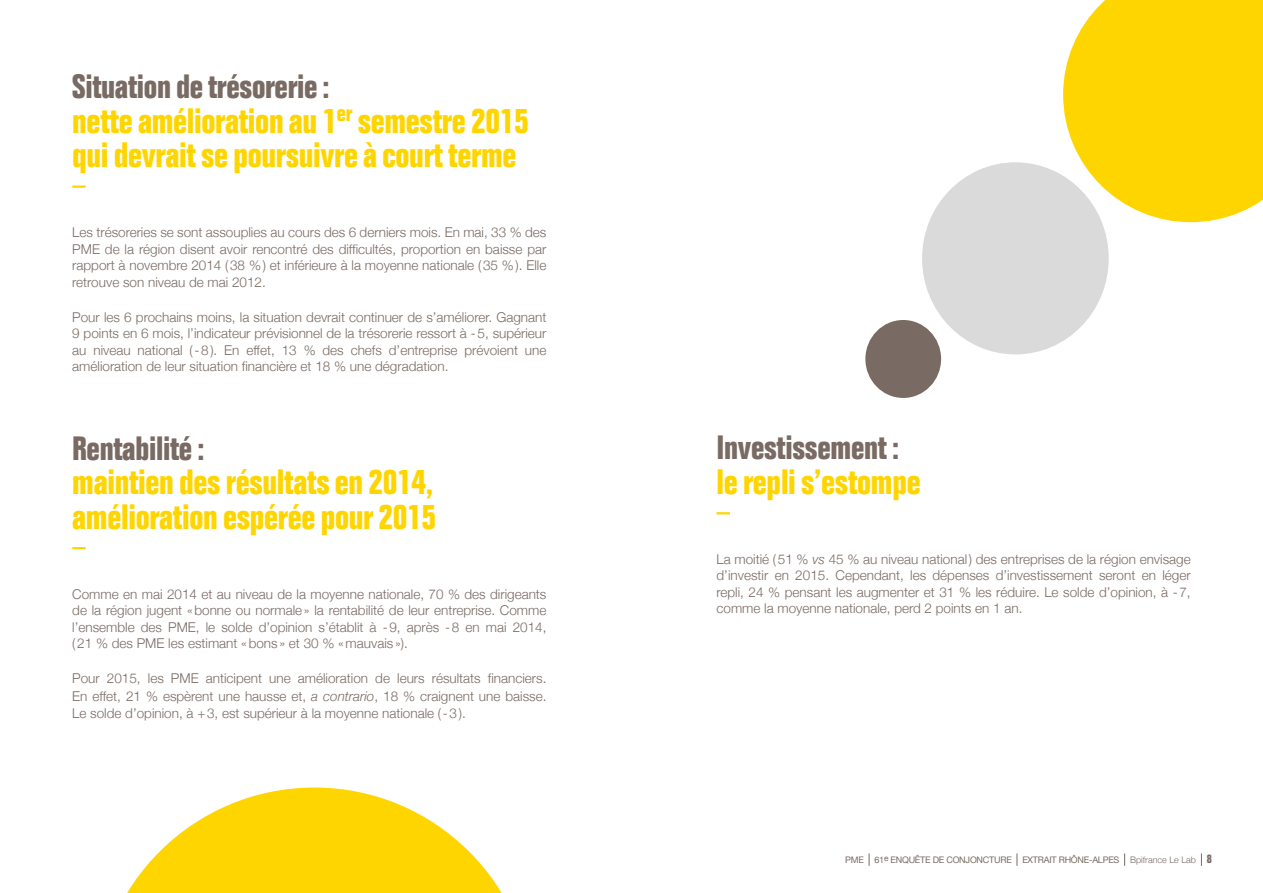
<style>
.page{position:relative;width:1263px;height:893px;background:#fff}
.page>*{position:absolute;margin:0;border:0;box-sizing:border-box;transform-origin:0 0}
.t1{font:700 condensed 34.5px/34.5px "Folio";letter-spacing:-.01em;color:#ffd500}
.t2{font:700 condensed 33px "Folio";letter-spacing:-.01em;color:#796a63}
.t3{font:300 13.5px/16.5px "Helvetica Neue";color:#796a63;text-align:justify}
.t4{font:9px "Helvetica Neue";letter-spacing:-.025em;color:#796a63}
.s1{font-style:italic}
.s2{font-weight:300}
.s3{font-family:"Folio";font-weight:700;font-stretch:condensed;font-size:12px}
</style>
<div class="page">
<svg style="left:869px;top:853px;width:1px;height:13px"></svg>
<svg style="left:1016px;top:853px;width:1px;height:13px"></svg>
<svg style="left:1124px;top:853px;width:1px;height:13px"></svg>
<svg style="left:1201px;top:853px;width:1px;height:13px"></svg>
<hr style="left:72px;top:185px;width:14px;height:3px;background:#ffd500">
<svg style="left:72px;top:547px;width:14px;height:2px"></svg>
<svg style="left:716px;top:512px;width:14px;height:2px"></svg>
<svg style="left:1063px;top:0;width:200px;height:222px;background:#fed91d"></svg>
<svg style="left:127px;top:787px;width:375px;height:106px;fill:#ffd500"></svg>
<div style="left:922px;top:162px;width:187px;height:192px;background:#dadada;border-radius:50%"></div>
<div style="left:865px;top:320px;width:76px;height:78px;background:#796a63;border-radius:50%"></div>
<h2 class="t2" style="left:72px;top:68px;width:259px">Situation de trésorerie :</h2>
<h1 class="t1" style="left:72px;top:103px;width:458px">nette amélioration au 1<sup>er</sup> semestre 2015 qui devrait se poursuivre à court terme</h1>
<p class="t3" style="left:72px;top:223px;width:476px">Les trésoreries se sont assouplies au cours des 6 derniers mois. En mai, 33 % des PME de la région disent avoir rencontré des difficultés, proportion en baisse par rapport à novembre 2014 (38 %) et inférieure à la moyenne nationale (35 %). Elle retrouve son niveau de mai 2012.</p>
<p class="t3" style="left:72px;top:308px;width:476px">Pour les 6 prochains moins, la situation devrait continuer de s’améliorer. Gagnant 9 points en 6 mois, l’indicateur prévisionnel de la trésorerie ressort à -5, supérieur au niveau national (-8). En effet, 13 % des chefs d’entreprise prévoient une amélioration de leur situation financière et 18 % une dégradation.</p>
<h2 class="t2" style="left:72px;top:430px;width:134px">Rentabilité :</h2>
<h1 class="t1" style="left:72px;top:465px;width:365px">maintien des résultats en 2014, amélioration espérée pour 2015</h1>
<p class="t3" style="left:72px;top:585px;width:476px">Comme en mai 2014 et au niveau de la moyenne nationale, 70 % des dirigeants de la région jugent «bonne ou normale» la rentabilité de leur entreprise. Comme l’ensemble des PME, le solde d’opinion s’établit à -9, après -8 en mai 2014, (21 % des PME les estimant «bons » et 30 % «mauvais »).</p>
<p class="t3" style="left:72px;top:668px;width:476px;line-height:18px">Pour 2015, les PME anticipent une amélioration de leurs résultats financiers.<br>En effet, 21 % espèrent une hausse et, <span class="s1">a contrario</span>, 18 % craignent une baisse.</p>
<p class="t3" style="left:72px;top:704px;width:395px">Le solde d’opinion, à +3, est supérieur à la moyenne nationale (-3).</p>
<h2 class="t2" style="left:716px;top:429px;width:184px">Investissement :</h2>
<h1 class="t1" style="left:716px;top:465px;width:206px">le repli s’estompe</h1>
<p class="t3" style="left:716px;top:550px;width:476px">La moitié (51 % <span class="s1">vs</span> 45 % au niveau national ) des entreprises de la région envisage d’investir en 2015. Cependant, les dépenses d’investissement seront en léger repli, 24 % pensant les augmenter et 31 % les réduire. Le solde d’opinion, à -7, comme la moyenne nationale, perd 2 points en 1 an.</p>
<p class="t4" style="left:845px;top:853px;width:368px">PME 61<sup>e</sup> ENQUÊTE DE CONJONCTURE EXTRAIT RHÔNE-ALPES <span class="s2">Bpifrance Le Lab</span> <span class="s3">8</span></p>
</div>
